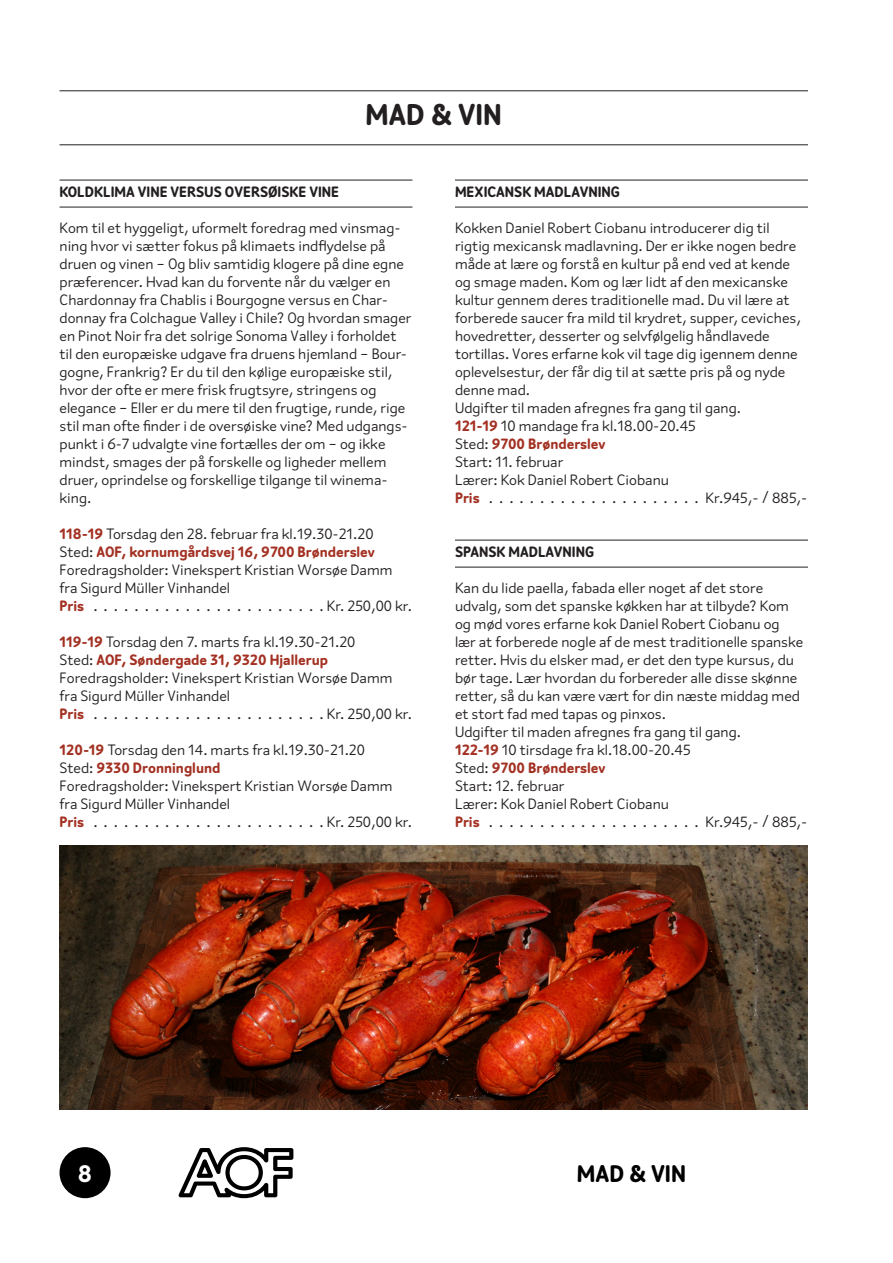
<style>
.page{position:relative;width:893px;height:1263px;background:#fff}
.page>*{position:absolute;margin:0;border:0;box-sizing:border-box;transform-origin:0 0}
.Overskrifter_store_m{font:700 30px "Flavin";color:#231f20}
.t1{font:700 24px "Flavin";color:#000001}
.t2{font:700 24px "Flavin";color:#fff}
.Normal_LEADER_punkte{font:15px/18px "Flavin";color:#231f20}
.t3{font:700 15px "Flavin";color:#a33123}
.Overskrifter_små_med{font:700 15px "Flavin";color:#231f20}
.s1{font-weight:700;color:#a33123}
.s2{font-weight:400;color:#231f20}
</style>
<div class="page">
<svg style="left:178px;top:1147px;width:115px;height:51px"></svg>
<div style="left:60px;top:1147px;width:51px;height:51px;background:#000001;border-radius:50%"></div>
<hr style="left:60px;top:144px;width:748px;height:1px;background:#231f20">
<hr style="left:60px;top:90px;width:748px;height:1px;background:#231f20">
<hr style="left:60px;top:207px;width:352px;height:1px;background:#231f20">
<hr style="left:60px;top:180px;width:352px;height:1px;background:#231f20">
<hr style="left:455px;top:207px;width:353px;height:1px;background:#231f20">
<hr style="left:455px;top:180px;width:353px;height:1px;background:#231f20">
<hr style="left:455px;top:567px;width:353px;height:1px;background:#231f20">
<hr style="left:455px;top:540px;width:353px;height:1px;background:#231f20">
<img style="left:59px;top:845px;width:749px;height:265px">
<p class="Overskrifter_store_m" style="left:366px;top:95px;width:138px">MAD &amp; VIN</p>
<p class="Overskrifter_små_med" style="left:60px;top:182px;width:281px">KOLDKLIMA VINE VERSUS OVERSØISKE VINE</p>
<p class="Normal_LEADER_punkte" style="left:60px;top:219px;width:353px">Kom til et hyggeligt, uformelt foredrag med vinsmag&shy;ning hvor vi sætter fokus på klimaets indflydelse på druen og vinen – Og bliv samtidig klogere på dine egne præferencer. Hvad kan du forvente når du vælger en Chardonnay fra Chablis i Bourgogne versus en Char&shy;donnay fra Colchague Valley i Chile? Og hvordan smager en Pinot Noir fra det solrige Sonoma Valley i forholdet til den europæiske udgave fra druens hjemland – Bour&shy;gogne, Frankrig? Er du til den kølige europæiske stil, hvor der ofte er mere frisk frugtsyre, stringens og elegance – Eller er du mere til den frugtige, runde, rige stil man ofte finder i de oversøiske vine? Med udgangs&shy;punkt i 6-7 udvalgte vine fortælles der om – og ikke mindst, smages der på forskelle og ligheder mellem druer, oprindelse og forskellige tilgange til winema&shy;king.</p>
<p class="Normal_LEADER_punkte" style="left:60px;top:525px;width:316px"><span class="s1">118-19</span> Torsdag den 28. februar fra kl.19.30-21.20</p>
<p class="t3" style="left:60px;top:542px;width:317px"><span class="s2">Sted:</span> AOF, kornumgårdsvej 16, 9700 Brønderslev</p>
<p class="Normal_LEADER_punkte" style="left:60px;top:561px;width:334px">Foredragsholder: Vinekspert Kristian Worsøe Damm fra Sigurd Müller Vinhandel</p>
<p class="Normal_LEADER_punkte" style="left:327px;top:597px;width:87px">Kr. 250,00 kr.</p>
<p class="Normal_LEADER_punkte" style="left:60px;top:633px;width:297px"><span class="s1">119-19</span> Torsdag den 7. marts fra kl.19.30-21.20</p>
<p class="t3" style="left:60px;top:650px;width:270px"><span class="s2">Sted:</span> AOF, Søndergade 31, 9320 Hjallerup</p>
<p class="Normal_LEADER_punkte" style="left:60px;top:669px;width:334px">Foredragsholder: Vinekspert Kristian Worsøe Damm fra Sigurd Müller Vinhandel</p>
<p class="Normal_LEADER_punkte" style="left:327px;top:705px;width:87px">Kr. 250,00 kr.</p>
<p class="Normal_LEADER_punkte" style="left:60px;top:741px;width:307px"><span class="s1">120-19</span> Torsdag den 14. marts fra kl.19.30-21.20</p>
<p class="t3" style="left:60px;top:758px;width:162px"><span class="s2">Sted:</span> 9330 Dronninglund</p>
<p class="Normal_LEADER_punkte" style="left:60px;top:777px;width:334px">Foredragsholder: Vinekspert Kristian Worsøe Damm fra Sigurd Müller Vinhandel</p>
<p class="Normal_LEADER_punkte" style="left:327px;top:813px;width:87px">Kr. 250,00 kr.</p>
<p class="Overskrifter_små_med" style="left:455px;top:182px;width:167px">MEXICANSK MADLAVNING</p>
<p class="Normal_LEADER_punkte" style="left:455px;top:219px;width:347px">Kokken Daniel Robert Ciobanu introducerer dig til rigtig mexicansk madlavning. Der er ikke nogen bedre måde at lære og forstå en kultur på end ved at kende og smage maden. Kom og lær lidt af den mexicanske kultur gennem deres traditionelle mad. Du vil lære at forberede saucer fra mild til krydret, supper, ceviches, hovedretter, desserter og selvfølgelig håndlavede tortillas. Vores erfarne kok vil tage dig igennem denne oplevelsestur, der får dig til at sætte pris på og nyde denne mad.</p>
<p class="Normal_LEADER_punkte" style="left:455px;top:399px;width:287px">Udgifter til maden afregnes fra gang til gang.</p>
<p class="Normal_LEADER_punkte" style="left:455px;top:417px;width:242px"><span class="s1">121-19</span> 10 mandage fra kl.18.00-20.45</p>
<p class="t3" style="left:455px;top:434px;width:152px"><span class="s2">Sted:</span> 9700 Brønderslev</p>
<p class="Normal_LEADER_punkte" style="left:455px;top:453px;width:110px">Start: 11. februar</p>
<p class="Normal_LEADER_punkte" style="left:455px;top:471px;width:215px">Lærer: Kok Daniel Robert Ciobanu</p>
<p class="Normal_LEADER_punkte" style="left:455px;top:489px;width:33px"><span class="s1">Pris</span> ......................</p>
<p class="Normal_LEADER_punkte" style="left:706px;top:489px;width:103px">Kr.945,- / 885,-</p>
<p class="Overskrifter_små_med" style="left:455px;top:542px;width:141px">SPANSK MADLAVNING</p>
<p class="Normal_LEADER_punkte" style="left:455px;top:579px;width:350px">Kan du lide paella, fabada eller noget af det store udvalg, som det spanske køkken har at tilbyde? Kom og mød vores erfarne kok Daniel Robert Ciobanu og lær at forberede nogle af de mest traditionelle spanske retter. Hvis du elsker mad, er det den type kursus, du bør tage. Lær hvordan du forbereder alle disse skønne retter, så du kan være vært for din næste middag med et stort fad med tapas og pinxos.</p>
<p class="Normal_LEADER_punkte" style="left:455px;top:723px;width:287px">Udgifter til maden afregnes fra gang til gang.</p>
<p class="Normal_LEADER_punkte" style="left:455px;top:741px;width:237px"><span class="s1">122-19</span> 10 tirsdage fra kl.18.00-20.45</p>
<p class="t3" style="left:455px;top:758px;width:152px"><span class="s2">Sted:</span> 9700 Brønderslev</p>
<p class="Normal_LEADER_punkte" style="left:455px;top:777px;width:111px">Start: 12. februar</p>
<p class="Normal_LEADER_punkte" style="left:455px;top:795px;width:215px">Lærer: Kok Daniel Robert Ciobanu</p>
<p class="Normal_LEADER_punkte" style="left:455px;top:813px;width:33px"><span class="s1">Pris</span> ......................</p>
<p class="Normal_LEADER_punkte" style="left:706px;top:813px;width:103px">Kr.945,- / 885,-</p>
<p class="t2" style="left:78px;top:1157px;width:16px">8</p>
<p class="t1" style="left:577px;top:1157px;width:111px">MAD &amp; VIN</p>
</div>
